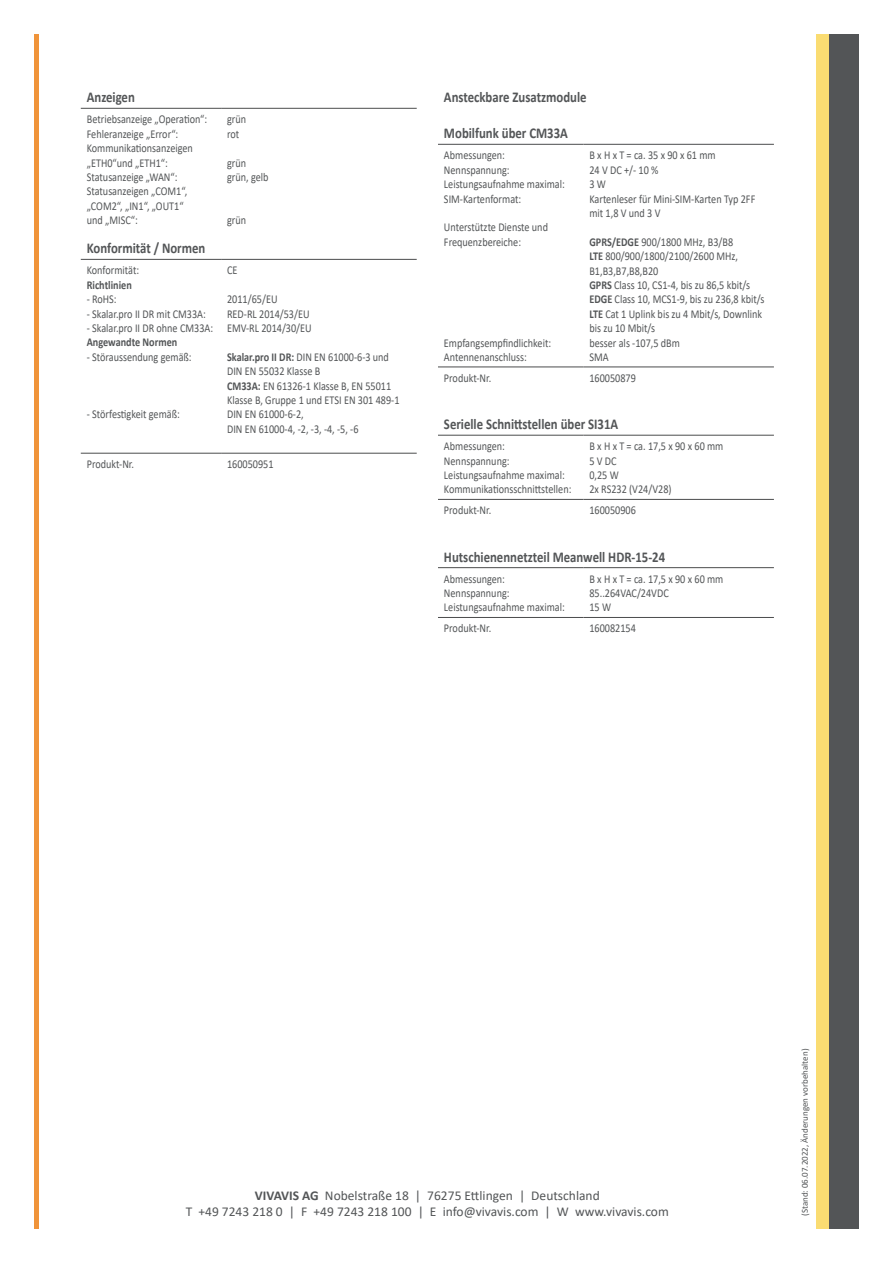
<style>
.page{position:relative;width:893px;height:1263px;background:#fff}
.page>*{position:absolute;margin:0;border:0;box-sizing:border-box;transform-origin:0 0}
.t1{font:700 15px "Calibri";color:#535557;scale:.85 1}
.t2{font:13.5px/16.2px "Calibri";color:#535557;text-align:center}
.t3{font:12px/14.4px "Calibri";color:#535557;scale:.85 1}
.t4{font:700 12px "Calibri";color:#535557;scale:.85 1}
.t5{font:9px "Calibri";color:#535557}
.s1{font-weight:700}
</style>
<div class="page">
<hr style="left:34px;top:34px;width:4px;height:1195px;background:#f0943a">
<div style="left:816px;top:34px;width:13px;height:1195px;background:#fadc72"></div>
<div style="left:829px;top:34px;width:30px;height:1195px;background:#535557"></div>
<hr style="left:81px;top:108px;width:140px;height:1px;background:#4b4c4d">
<hr style="left:221px;top:108px;width:196px;height:1px;background:#4b4c4d">
<hr style="left:81px;top:259px;width:140px;height:1px;background:#4b4c4d">
<hr style="left:221px;top:259px;width:196px;height:1px;background:#4b4c4d">
<hr style="left:81px;top:453px;width:140px;height:1px;background:#4b4c4d">
<hr style="left:221px;top:453px;width:196px;height:1px;background:#4b4c4d">
<hr style="left:438px;top:144px;width:145px;height:1px;background:#4b4c4d">
<hr style="left:583px;top:144px;width:191px;height:1px;background:#4b4c4d">
<hr style="left:438px;top:367px;width:145px;height:1px;background:#4b4c4d">
<hr style="left:583px;top:367px;width:191px;height:1px;background:#4b4c4d">
<hr style="left:438px;top:435px;width:145px;height:1px;background:#4b4c4d">
<hr style="left:583px;top:435px;width:191px;height:1px;background:#4b4c4d">
<hr style="left:438px;top:499px;width:145px;height:1px;background:#4b4c4d">
<hr style="left:583px;top:499px;width:191px;height:1px;background:#4b4c4d">
<hr style="left:438px;top:567px;width:145px;height:1px;background:#4b4c4d">
<hr style="left:583px;top:567px;width:191px;height:1px;background:#4b4c4d">
<hr style="left:438px;top:617px;width:145px;height:1px;background:#4b4c4d">
<hr style="left:583px;top:617px;width:191px;height:1px;background:#4b4c4d">
<p class="t1" style="left:87px;top:87px;width:58px">Anzeigen</p>
<p class="t3" style="left:87px;top:112px;width:143px">Betriebsanzeige „Operation“:<br>Fehleranzeige „Error“:<br>Kommunikationsanzeigen „ETH0“und „ETH1“:<br>Statusanzeige „WAN“:<br>Statusanzeigen „COM1“, „COM2“, „IN1“, „OUT1“<br>und „MISC“:</p>
<p class="t3" style="left:227px;top:112px;width:24px">grün rot</p>
<p class="t3" style="left:227px;top:155px;width:50px">grün grün, gelb</p>
<p class="t3" style="left:227px;top:213px;width:24px">grün</p>
<p class="t1" style="left:87px;top:238px;width:141px">Konformität / Normen</p>
<p class="t3" style="left:87px;top:263px;width:63px">Konformität:</p>
<p class="t4" style="left:87px;top:276px;width:54px">Richtlinien</p>
<p class="t3" style="left:87px;top:292px;width:37px">- RoHS:</p>
<p class="t3" style="left:87px;top:306px;width:142px">- Skalar.pro II DR mit CM33A:</p>
<p class="t3" style="left:87px;top:320px;width:150px">- Skalar.pro II DR ohne CM33A:</p>
<p class="t4" style="left:87px;top:334px;width:108px">Angewandte Normen</p>
<p class="t3" style="left:87px;top:349px;width:125px">- Störaussendung gemäß:</p>
<p class="t3" style="left:87px;top:407px;width:111px">- Störfestigkeit gemäß:</p>
<p class="t3" style="left:227px;top:263px;width:14px">CE</p>
<p class="t3" style="left:227px;top:292px;width:101px">2011/65/EU<br>RED-RL 2014/53/EU<br>EMV-RL 2014/30/EU</p>
<p class="t3" style="left:227px;top:349px;width:204px"><span class="s1">Skalar.pro II DR:</span> DIN EN 61000-6-3 und<br>DIN EN 55032 Klasse B<br><span class="s1">CM33A:</span> EN 61326-1 Klasse B, EN 55011<br>Klasse B, Gruppe 1 und ETSI EN 301 489-1<br>DIN EN 61000-6-2,<br>DIN EN 61000-4, -2, -3, -4, -5, -6</p>
<p class="t3" style="left:87px;top:457px;width:57px">Produkt-Nr.</p>
<p class="t3" style="left:227px;top:457px;width:56px">160050951</p>
<p class="t1" style="left:444px;top:87px;width:169px">Ansteckbare Zusatzmodule</p>
<p class="t1" style="left:444px;top:123px;width:147px">Mobilfunk über CM33A</p>
<p class="t3" style="left:444px;top:148px;width:144px">Abmessungen:<br>Nennspannung:<br>Leistungsaufnahme maximal:<br>SIM-Kartenformat:</p>
<p class="t3" style="left:444px;top:220px;width:124px">Unterstützte Dienste und<br>Frequenzbereiche:</p>
<p class="t3" style="left:589px;top:148px;width:197px">B x H x T = ca. 35 x 90 x 61 mm<br>24 V DC +/- 10 %<br>3 W<br>Kartenleser für Mini-SIM-Karten Typ 2FF mit 1,8 V und 3 V</p>
<p class="t3" style="left:589px;top:234px;width:208px"><span class="s1">GPRS/EDGE</span> 900/1800 MHz, B3/B8<br><span class="s1">LTE</span> 800/900/1800/2100/2600 MHz,<br>B1,B3,B7,B8,B20<br><span class="s1">GPRS</span> Class 10, CS1-4, bis zu 86,5 kbit/s<br><span class="s1">EDGE</span> Class 10, MCS1-9, bis zu 236,8 kbit/s<br><span class="s1">LTE</span> Cat 1 Uplink bis zu 4 Mbit/s, Downlink bis zu 10 Mbit/s<br>besser als -107,5 dBm<br>SMA</p>
<p class="t3" style="left:444px;top:335px;width:128px">Empfangsempfindlichkeit:<br>Antennenanschluss:</p>
<p class="t3" style="left:444px;top:370px;width:57px">Produkt-Nr.</p>
<p class="t3" style="left:589px;top:370px;width:56px">160050879</p>
<p class="t1" style="left:444px;top:414px;width:207px">Serielle Schnittstellen über SI31A</p>
<p class="t3" style="left:444px;top:439px;width:151px">Abmessungen:<br>Nennspannung:<br>Leistungsaufnahme maximal:<br>Kommunikationsschnittstellen:</p>
<p class="t3" style="left:589px;top:439px;width:159px">B x H x T = ca. 17,5 x 90 x 60 mm<br>5 V DC<br>0,25 W<br>2x RS232 (V24/V28)</p>
<p class="t3" style="left:444px;top:503px;width:57px">Produkt-Nr.</p>
<p class="t3" style="left:589px;top:503px;width:56px">160050906</p>
<p class="t1" style="left:444px;top:546px;width:262px">Hutschienennetzteil Meanwell HDR-15-24</p>
<p class="t3" style="left:444px;top:571px;width:144px">Abmessungen:<br>Nennspannung:<br>Leistungsaufnahme maximal:</p>
<p class="t3" style="left:589px;top:571px;width:159px">B x H x T = ca. 17,5 x 90 x 60 mm<br>85..264VAC/24VDC<br>15 W</p>
<p class="t3" style="left:444px;top:621px;width:57px">Produkt-Nr.</p>
<p class="t3" style="left:589px;top:621px;width:56px">160082154</p>
<p class="t2" style="left:186px;top:1187px;width:485px"><span class="s1">VIVAVIS AG</span> Nobelstraße 18 | 76275 Ettlingen | Deutschland<br>T +49 7243 218 0 | F +49 7243 218 100 | E info@vivavis.com | W www.vivavis.com</p>
<p class="t5" style="left:799px;top:1216px;width:169px;rotate:-90deg">(Stand: 06.07.2022, Änderungen vorbehalten)</p>
</div>
